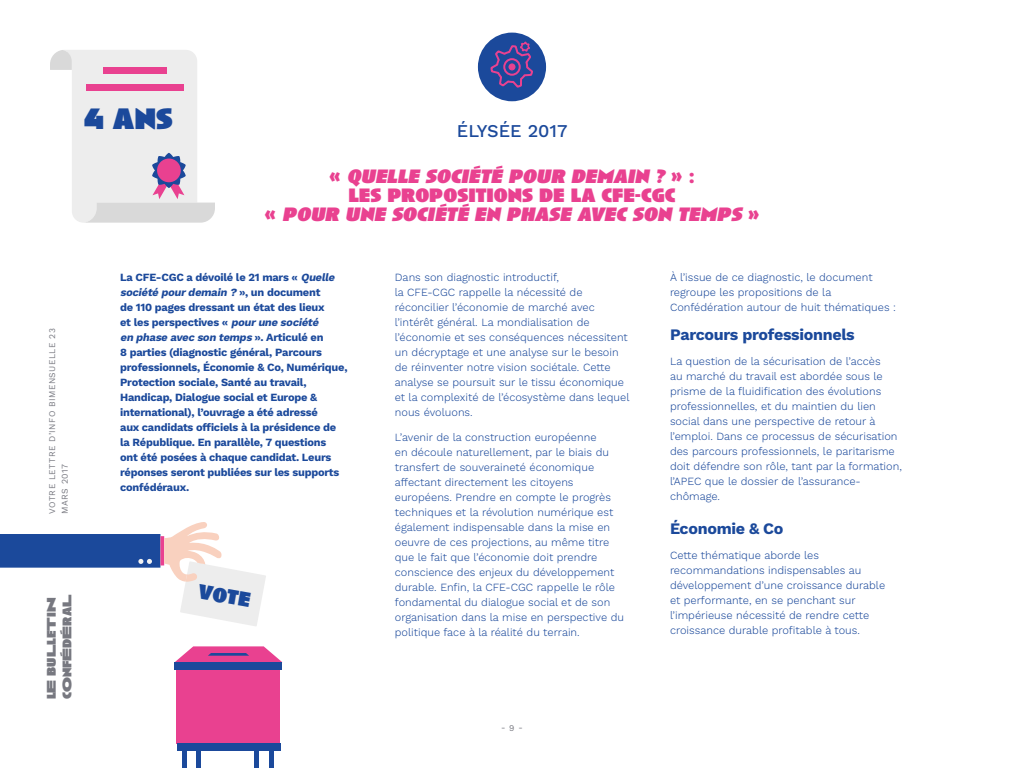
<style>
.page{position:relative;width:1024px;height:768px;background:#fff}
.page>*{position:absolute;margin:0;border:0;box-sizing:border-box;transform-origin:0 0}
.t1{font:900 30.4px "Anisette";color:#1b499b}
.t2{font:900 21.2px "Anisette";color:#1b499b}
.t3{font:italic 900 20px/19px "Anisette";color:#e94190;text-align:center}
.t4{font:500 18px "Work Sans";color:#1b499b}
.t5{font:700 16px "Work Sans";letter-spacing:-.02em;color:#1b499b}
.t6{font:900 13px/15.6px "Anisette";color:#777880}
.t7{font:300 11px/15px "Work Sans";color:#1b499b}
.t8{font:700 11px/15px "Work Sans";letter-spacing:-.02em;color:#1b499b}
.t9{font:8.7px "Work Sans";letter-spacing:.05em;color:#777880}
.t10{font:8.6px "Work Sans";letter-spacing:.05em;color:#777880}
.s1{font-style:normal}
.s2{font-style:italic}
</style>
<div class="page">
<div style="left:478px;top:33px;width:68px;height:68px;background:#1b499b;border-radius:50%"></div>
<svg style="left:489px;top:41px;width:44px;height:47px"></svg>
<div style="left:508px;top:63px;width:8px;height:7px;border:1px solid #e94190;border-radius:50%"></div>
<div style="left:503px;top:58px;width:18px;height:18px;border:2px solid #e94190;border-radius:50%"></div>
<svg style="left:50px;top:50px;width:165px;height:173px"></svg>
<div style="left:157px;top:159px;width:24px;height:23px;background:#e94190;border-radius:50%"></div>
<div style="left:182px;top:711px;width:5px;height:57px;background:#1b499b"></div>
<div style="left:196px;top:695px;width:5px;height:73px;background:#1b499b"></div>
<div style="left:269px;top:711px;width:5px;height:57px;background:#1b499b"></div>
<div style="left:254px;top:695px;width:5px;height:73px;background:#1b499b"></div>
<div style="left:177px;top:662px;width:103px;height:82px;background:#e94190"></div>
<div style="left:175px;top:662px;width:107px;height:8px;background:#1b499b"></div>
<svg style="left:175px;top:646px;width:107px;height:16px"></svg>
<svg style="left:0;top:522px;width:266px;height:104px"></svg>
<div style="left:177px;top:743px;width:103px;height:8px;background:#1b499b"></div>
<h1 class="t1" style="left:84px;top:101px;width:90px">4 ANS</h1>
<h3 class="t4" style="left:457px;top:120px;width:112px">ÉLYSÉE 2017</h3>
<h3 class="t3" style="left:264px;top:166px;width:497px"><span class="s1">«</span> QUELLE SOCIÉTÉ POUR DEMAIN ? <span class="s1">» :<br>LES PROPOSITIONS DE LA CFE-CGC<br>«</span> POUR UNE SOCIÉTÉ EN PHASE AVEC SON TEMPS <span class="s1">»</span></h3>
<p class="t10" style="left:47px;top:514px;width:187px;rotate:-90deg">VOTRE LETTRE D’INFO BIMENSUELLE 23</p>
<p class="t9" style="left:60px;top:514px;width:51px;rotate:-90deg">MARS 2017</p>
<p class="t6" style="left:44px;top:699px;width:106px;rotate:-90deg">LE BULLETIN<br>CONFÉDÉRAL</p>
<p class="t8" style="left:120px;top:270px;width:229px">La CFE-CGC a dévoilé le 21 mars « <span class="s2">Quelle société pourdemain ?</span> » , u n d o c u m e n t<br>de 110 pages dressant un état des lieux<br>et les perspectives « <span class="s2">pourune société<br>en phase avec son temps</span> » . A rt i c u l é e n<br>8 parties (diagnostic général, Parcours professionnels, Économie &amp; Co, Numérique, Protection sociale, Santé au travail, Handicap, Dialogue social et Europe &amp; international), l’ouvrage a été adressé<br>aux candidats officiels à la présidence de la République. En parallèle, 7 questions<br>ont été posées à chaque candidat. Leurs réponses seront publiées sur les supports confédéraux.</p>
<p class="t7" style="left:395px;top:270px;width:236px">Dans son diagnostic introductif,<br>la CFE-CGC rappelle la nécessité de réconcilier l’économie de marché avec l’intérêt général. La mondialisation de l’économie et ses conséquences nécessitent un décryptage et une analyse sur le besoin de réinventer notre vision sociétale. Cette analyse se poursuit sur le tissu économique et la complexité de l’écosystème dans lequel nous évoluons.</p>
<p class="t7" style="left:395px;top:430px;width:231px">L’avenir de la construction européenne<br>en découle naturellement, par le biais du transfert de souveraineté économique affectant directement les citoyens européens. Prendre en compte le progrès techniques et la révolution numérique est également indispensable dans la mise en oeuvre de ces projections, au même titre que le fait que l’économie doit prendre conscience des enjeux du développement durable. Enfin, la CFE-CGC rappelle le rôle fondamental du dialogue social et de son organisation dans la mise en perspective du politique face à la réalité du terrain.</p>
<h2 class="t2" style="left:201px;top:579px;width:54px;rotate:10deg">VOTE</h2>
<p class="t10" style="left:501px;top:723px;width:23px">- 9 -</p>
<p class="t7" style="left:670px;top:270px;width:228px">À l’issue de ce diagnostic, le document regroupe les propositions de la<br>Confédération autour de huit thématiques :</p>
<h3 class="t5" style="left:670px;top:325px;width:186px">Parcours professionnels</h3>
<p class="t7" style="left:670px;top:354px;width:233px">La question de la sécurisation de l’accès<br>au marché du travail est abordée sous le prisme de la fluidification des évolutions professionnelles, et du maintien du lien social dans une perspective de retour à l’emploi. Dans ce processus de sécurisation des parcours professionnels, le paritarisme doit défendre son rôle, tant par la formation, l’APEC que le dossier de l’assurance&shy;chômage.</p>
<h3 class="t5" style="left:670px;top:519px;width:115px">Économie &amp; Co</h3>
<p class="t7" style="left:670px;top:548px;width:217px">Cette thématique aborde les recommandations indispensables au développement d’une croissance durable et performante, en se penchant sur l’impérieuse nécessité de rendre cette croissance durable profitable à tous.</p>
</div>
